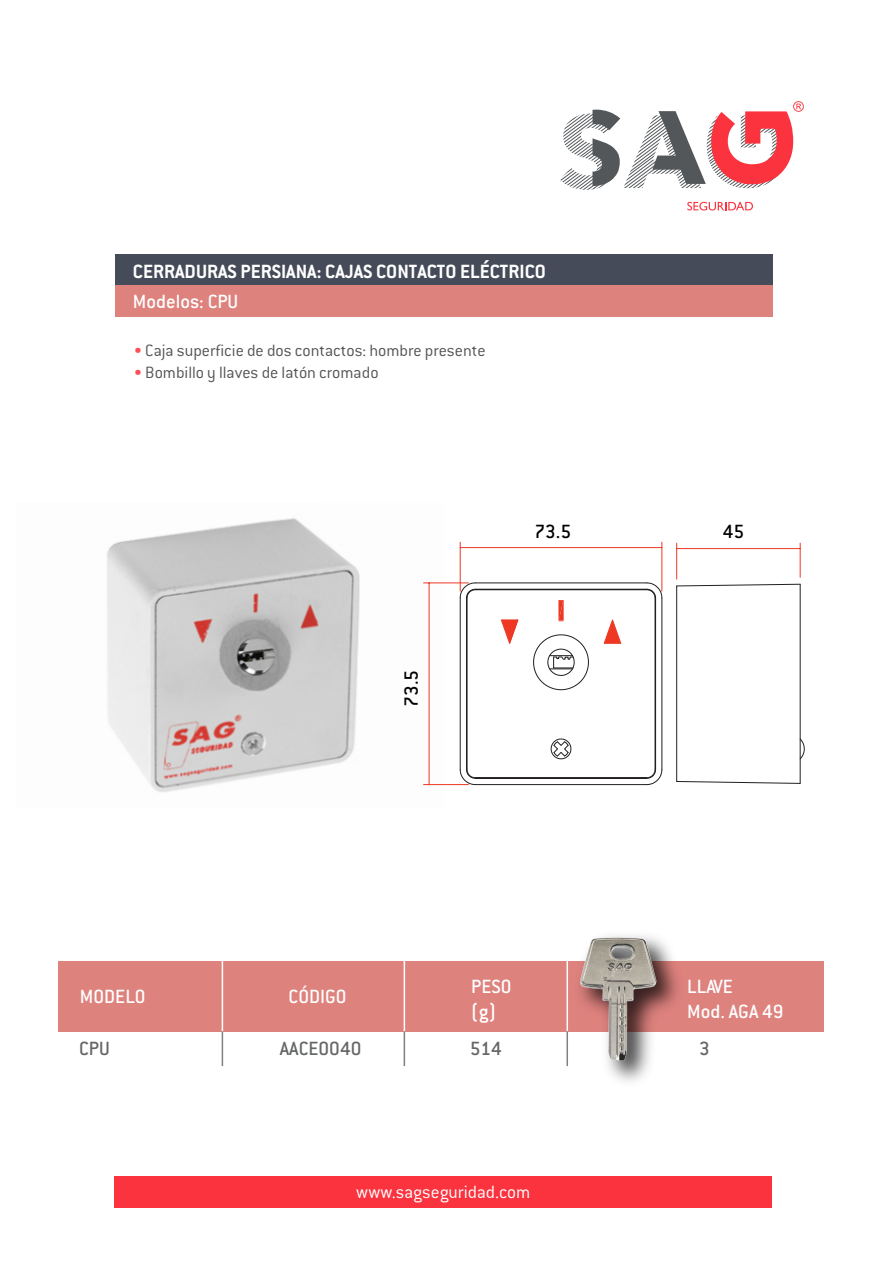
<style>
.page{position:relative;width:893px;height:1263px;background:#fff}
.page>*{position:absolute;margin:0;border:0;box-sizing:border-box;transform-origin:0 0}
.t1{font:500 21px/25.2px "Conduit ITC";color:#fff}
.t2{font:700 21px "Conduit ITC";color:#fff}
.t3{font:500 21px "Conduit ITC";color:#656668}
.t4{font:500 21px "Conduit ITC";color:#000}
.t5{font:300 19.5px "Conduit ITC";color:#fff}
.t6{font:300 18px "Conduit ITC";color:#545456}
.s1{color:#ff5057}
</style>
<div class="page">
<img style="left:107px;top:518px;width:337px;height:275px">
<div style="left:115px;top:254px;width:658px;height:32px;background:#464b59"></div>
<div style="left:115px;top:285px;width:658px;height:32px;background:#de827e"></div>
<div style="left:115px;top:1176px;width:657px;height:32px;background:#fb333e"></div>
<svg style="left:687px;top:202px;width:66px;height:8px"></svg>
<svg style="left:560px;top:101px;width:244px;height:89px"></svg>
<div style="left:59px;top:961px;width:765px;height:70px;background:#de827e"></div>
<hr style="left:222px;top:960px;width:1px;height:71px;background:#fff">
<hr style="left:404px;top:960px;width:1px;height:71px;background:#fff">
<hr style="left:222px;top:1031px;width:1px;height:35px;background:#7e8083">
<hr style="left:404px;top:1031px;width:1px;height:35px;background:#7e8083">
<img style="left:562px;top:948px;width:140px;height:134px">
<img style="left:577px;top:935px;width:90px;height:134px">
<hr style="left:475px;top:582px;width:172px;height:1px;background:#231f20">
<hr style="left:475px;top:589px;width:172px;height:1px;background:#231f20">
<hr style="left:661px;top:542px;width:1px;height:49px;background:#ee3824">
<hr style="left:460px;top:542px;width:1px;height:49px;background:#ee3824">
<hr style="left:460px;top:547px;width:202px;height:1px;background:#ee3824">
<hr style="left:475px;top:784px;width:172px;height:1px;background:#231f20">
<hr style="left:475px;top:778px;width:172px;height:1px;background:#231f20">
<hr style="left:475px;top:777px;width:172px;height:1px;background:#231f20">
<hr style="left:460px;top:598px;width:1px;height:171px;background:#231f20">
<hr style="left:466px;top:598px;width:1px;height:171px;background:#231f20">
<hr style="left:467px;top:598px;width:1px;height:171px;background:#231f20">
<hr style="left:424px;top:582px;width:44px;height:1px;background:#ee3824">
<hr style="left:424px;top:784px;width:44px;height:1px;background:#ee3824">
<hr style="left:429px;top:583px;width:1px;height:201px;background:#ee3824">
<svg style="left:459px;top:769px;width:17px;height:16px"></svg>
<svg style="left:459px;top:582px;width:17px;height:17px"></svg>
<svg style="left:501px;top:619px;width:18px;height:25px"></svg>
<hr style="left:661px;top:598px;width:1px;height:171px;background:#231f20">
<hr style="left:655px;top:598px;width:1px;height:171px;background:#231f20">
<hr style="left:800px;top:584px;width:1px;height:199px;background:#231f20">
<hr style="left:676px;top:586px;width:1px;height:195px;background:#231f20">
<svg style="left:603px;top:619px;width:19px;height:25px"></svg>
<svg style="left:676px;top:781px;width:125px;height:3px"></svg>
<svg style="left:646px;top:769px;width:17px;height:16px"></svg>
<svg style="left:799px;top:738px;width:6px;height:22px"></svg>
<svg style="left:550px;top:738px;width:22px;height:22px"></svg>
<svg style="left:676px;top:583px;width:125px;height:4px"></svg>
<hr style="left:676px;top:543px;width:1px;height:36px;background:#ee3824">
<hr style="left:800px;top:543px;width:1px;height:34px;background:#ee3824">
<hr style="left:677px;top:548px;width:123px;height:1px;background:#ee3824">
<svg style="left:646px;top:582px;width:17px;height:17px"></svg>
<svg style="left:559px;top:600px;width:5px;height:21px"></svg>
<svg style="left:533px;top:634px;width:56px;height:56px"></svg>
<p class="t2" style="left:133px;top:259px;width:415px">CERRADURAS PERSIANA: CAJAS CONTACTO ELÉCTRICO</p>
<p class="t1" style="left:133px;top:289px;width:107px">Modelos: CPU</p>
<p class="t6" style="left:134px;top:341px;width:353px"><span class="s1">•</span> Caja superficie de dos contactos: hombre presente</p>
<p class="t6" style="left:134px;top:362px;width:246px"><span class="s1">•</span> Bombillo y llaves de latón cromado</p>
<p class="t4" style="left:399px;top:707px;width:38px;rotate:-90deg">73.5</p>
<p class="t4" style="left:535px;top:520px;width:38px">73.5</p>
<p class="t4" style="left:723px;top:520px;width:23px">45</p>
<p class="t1" style="left:80px;top:983px;width:67px">MODELO</p>
<p class="t1" style="left:289px;top:983px;width:59px">CÓDIGO</p>
<p class="t1" style="left:471px;top:973px;width:42px">PESO (g)</p>
<p class="t1" style="left:687px;top:973px;width:98px">LLAVE<br>Mod. AGA 49</p>
<p class="t3" style="left:79px;top:1037px;width:32px">CPU</p>
<p class="t3" style="left:280px;top:1037px;width:83px">AACE0040</p>
<p class="t3" style="left:470px;top:1037px;width:34px">514</p>
<p class="t3" style="left:699px;top:1037px;width:12px">3</p>
<p class="t5" style="left:356px;top:1181px;width:176px">www.sagseguridad.com</p>
</div>
